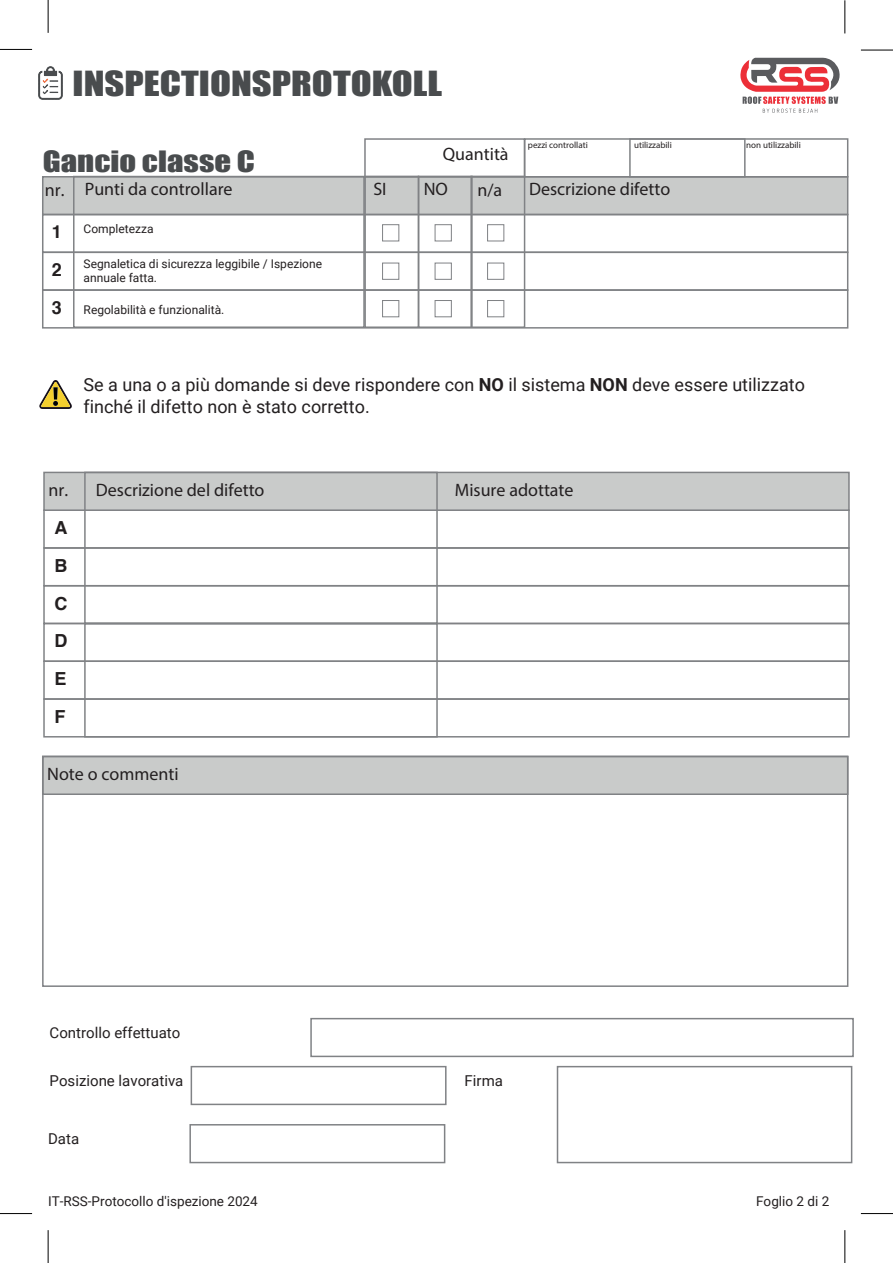
<style>
.page{position:relative;width:893px;height:1263px;background:#fff}
.page>*{position:absolute;margin:0;border:0;box-sizing:border-box;transform-origin:0 0}
.t1{font:31.8px "Impact";color:#494c4e;scale:1.21 1}
.t2{font:27px "Impact";color:#494c4e;scale:1.21 1}
.t3{font:18px "Myriad Pro";color:#231f20}
.t4{font:18px/21.6px "Roboto";color:#231f20}
.t5{font:700 18px/37.8px "Helvetica";color:#231f20;text-align:justify}
.t6{font:15px "Roboto";color:#231f20}
.t7{font:13.5px "Roboto";color:#231f20}
.t8{font:12px/14.4px "Roboto";color:#231f20}
.t9{font:9px "Myriad Pro";color:#231f20}
.s1{font-family:"Helvetica";font-weight:700;font-size:18px}
.s2{font-weight:700}
</style>
<div class="page">
<hr style="left:0;top:1213px;width:32px;height:1px;background:#000">
<hr style="left:48px;top:1230px;width:1px;height:33px;background:#000">
<hr style="left:861px;top:50px;width:32px;height:1px;background:#000">
<hr style="left:845px;top:0;width:1px;height:33px;background:#000">
<hr style="left:0;top:49px;width:32px;height:1px;background:#000">
<hr style="left:48px;top:0;width:1px;height:33px;background:#000">
<hr style="left:861px;top:1213px;width:32px;height:1px;background:#000">
<hr style="left:845px;top:1230px;width:1px;height:33px;background:#000">
<svg style="left:39px;top:380px;width:33px;height:29px"></svg>
<div style="left:43px;top:547px;width:807px;height:39px;border:2px solid #808285"></div>
<div style="left:43px;top:585px;width:807px;height:39px;border:2px solid #808285"></div>
<div style="left:43px;top:472px;width:807px;height:39px;background:#c9cbca;border:2px solid #808285"></div>
<div style="left:84px;top:472px;width:354px;height:152px;border:2px solid #808285"></div>
<div style="left:310px;top:1018px;width:544px;height:39px;border:2px solid #808285"></div>
<div style="left:191px;top:1066px;width:256px;height:39px;border:2px solid #808285"></div>
<div style="left:557px;top:1066px;width:295px;height:97px;border:2px solid #808285"></div>
<div style="left:189px;top:1124px;width:256px;height:39px;border:2px solid #808285"></div>
<div style="left:42px;top:176px;width:806px;height:39px;background:#c9cbca;border:2px solid #808285"></div>
<div style="left:42px;top:214px;width:806px;height:39px;border:2px solid #808285"></div>
<div style="left:42px;top:252px;width:806px;height:39px;border:2px solid #808285"></div>
<div style="left:42px;top:289px;width:806px;height:40px;border:2px solid #808285"></div>
<div style="left:73px;top:176px;width:292px;height:152px;border:2px solid #808285"></div>
<div style="left:418px;top:176px;width:55px;height:152px;border:2px solid #808285"></div>
<div style="left:364px;top:176px;width:55px;height:152px;border:2px solid #808285"></div>
<div style="left:470px;top:176px;width:55px;height:152px;border:2px solid #808285"></div>
<div style="left:382px;top:224px;width:17px;height:17px;border:1px solid #808285"></div>
<div style="left:435px;top:224px;width:17px;height:17px;border:1px solid #808285"></div>
<div style="left:487px;top:224px;width:17px;height:17px;border:1px solid #808285"></div>
<div style="left:382px;top:263px;width:17px;height:17px;border:1px solid #808285"></div>
<div style="left:435px;top:263px;width:17px;height:17px;border:1px solid #808285"></div>
<div style="left:487px;top:263px;width:17px;height:17px;border:1px solid #808285"></div>
<div style="left:382px;top:300px;width:17px;height:17px;border:1px solid #808285"></div>
<div style="left:435px;top:300px;width:17px;height:17px;border:1px solid #808285"></div>
<div style="left:487px;top:300px;width:17px;height:17px;border:1px solid #808285"></div>
<img style="left:38px;top:66px;width:24px;height:33px">
<div style="left:43px;top:623px;width:807px;height:39px;border:2px solid #808285"></div>
<div style="left:43px;top:660px;width:807px;height:40px;border:2px solid #808285"></div>
<div style="left:43px;top:698px;width:807px;height:39px;border:2px solid #808285"></div>
<div style="left:84px;top:623px;width:354px;height:114px;border:2px solid #808285"></div>
<div style="left:42px;top:756px;width:806px;height:39px;background:#c9cbca;border:2px solid #808285"></div>
<div style="left:42px;top:756px;width:806px;height:231px;border:2px solid #808285"></div>
<svg style="left:740px;top:58px;width:100px;height:55px"></svg>
<div style="left:524px;top:138px;width:324px;height:39px;border:2px solid #808285"></div>
<div style="left:629px;top:138px;width:117px;height:39px;border:2px solid #808285"></div>
<div style="left:364px;top:138px;width:161px;height:40px;border:2px solid #808285"></div>
<h1 class="t1" style="left:73px;top:59px;width:307px">INSPECTIONSPROTOKOLL</h1>
<h2 class="t2" style="left:43px;top:140px;width:177px">Gancio classe C</h2>
<p class="t3" style="left:443px;top:143px;width:67px">Quantità</p>
<p class="t9" style="left:528px;top:139px;width:61px">pezzi controllati</p>
<p class="t9" style="left:634px;top:139px;width:39px">utilizzabili</p>
<p class="t9" style="left:746px;top:139px;width:56px">non utilizzabili</p>
<p class="t3" style="left:45px;top:178px;width:189px">nr. Punti da controllare</p>
<p class="t3" style="left:373px;top:178px;width:15px">SI</p>
<p class="t3" style="left:424px;top:178px;width:26px">NO</p>
<p class="t3" style="left:477px;top:179px;width:26px">n/a</p>
<p class="t3" style="left:529px;top:178px;width:143px">Descrizione difetto</p>
<p class="t8" style="left:52px;top:221px;width:103px"><span class="s1">1</span> Completezza</p>
<p class="t5" style="left:52px;top:251px;width:12px">2</p>
<p class="t8" style="left:84px;top:256px;width:240px">Segnaletica di sicurezza leggibile / Ispezione annuale fatta.</p>
<p class="t5" style="left:52px;top:289px;width:12px">3</p>
<p class="t8" style="left:84px;top:302px;width:142px">Regolabilità e funzionalità.</p>
<p class="t4" style="left:83px;top:373px;width:723px">Se a una o a più domande si deve rispondere con <span class="s2">NO</span> il sistema <span class="s2">NON</span> deve essere utilizzato finché il difetto non è stato corretto.</p>
<p class="t3" style="left:49px;top:478px;width:217px">nr. Descrizione del difetto</p>
<p class="t3" style="left:455px;top:478px;width:120px">Misure adottate</p>
<p class="t5" style="left:55px;top:509px;width:14px">A B C</p>
<p class="t5" style="left:55px;top:622px;width:14px">D E F</p>
<p class="t3" style="left:47px;top:762px;width:133px">Note o commenti</p>
<p class="t6" style="left:50px;top:1022px;width:132px">Controllo effettuato</p>
<p class="t6" style="left:50px;top:1070px;width:135px">Posizione lavorativa</p>
<p class="t6" style="left:48px;top:1128px;width:33px">Data</p>
<p class="t6" style="left:465px;top:1070px;width:40px">Firma</p>
<p class="t7" style="left:48px;top:1192px;width:211px">IT-RSS-Protocollo d'ispezione 2024</p>
<p class="t7" style="left:756px;top:1192px;width:75px">Foglio 2 di 2</p>
</div>
